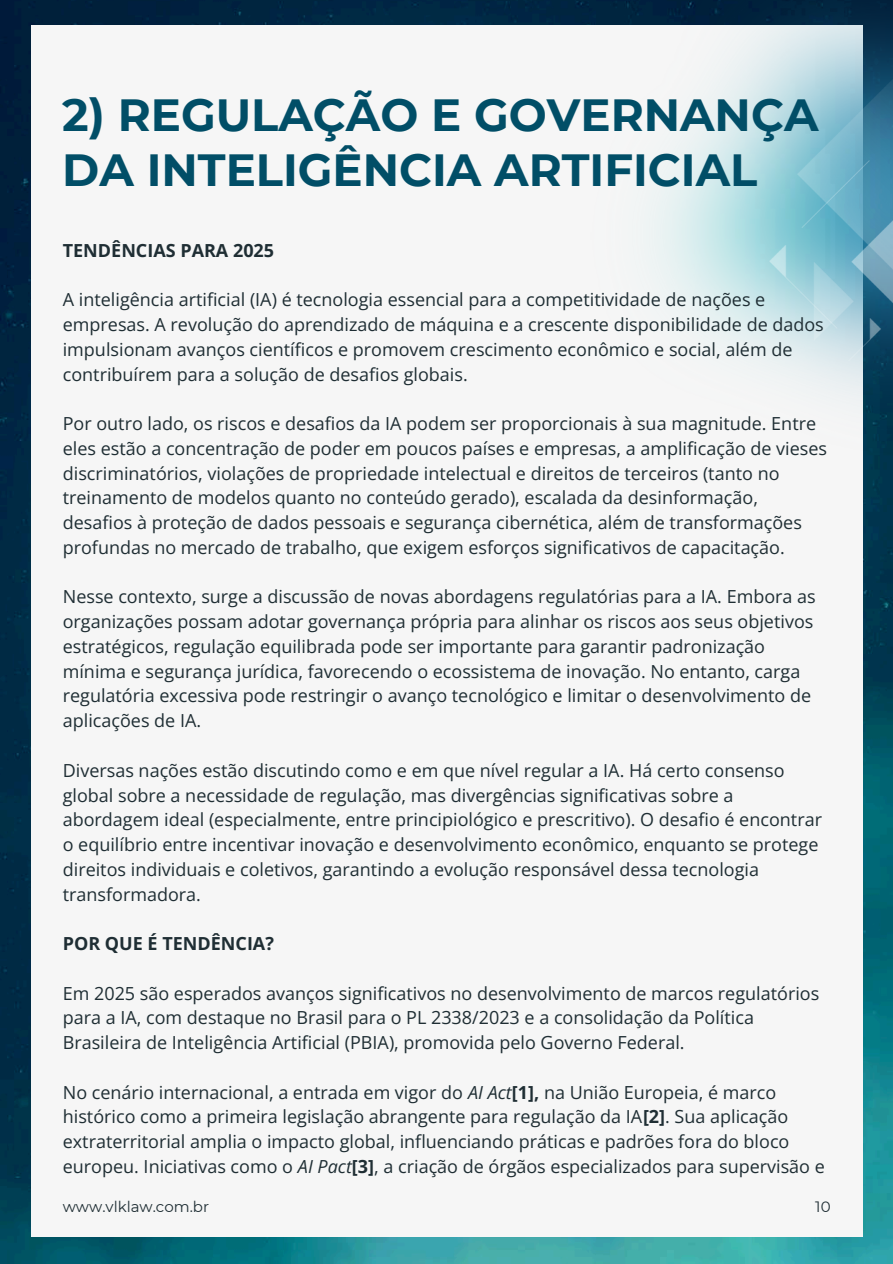
<style>
.page{position:relative;width:893px;height:1264px;background:#fff}
.page>*{position:absolute;margin:0;border:0;box-sizing:border-box;transform-origin:0 0}
.t1{font:700 45px/55.2px "Montserrat";color:#014e67}
.t2{font:18px/24.8px "Open Sans";color:#1f2e34}
.t3{font:700 18px "Open Sans";color:#1f2e34}
.t4{font:15px "Montserrat";color:#1f2e34}
.s1{font-style:italic}
.s2{font-weight:700}
</style>
<div class="page">
<img style="left:0;top:0;width:892px;height:1263px">
<div style="left:31px;top:25px;width:831px;height:1211px;background:#f6f6f6"></div>
<img style="left:590px;top:0;width:302px;height:456px">
<img style="left:769px;top:35px;width:123px;height:326px">
<p class="t1" style="left:62px;top:87px;width:757px">2) REGULAÇÃO E GOVERNANÇA<br>DA INTELIGÊNCIA ARTIFICIAL</p>
<p class="t3" style="left:63px;top:237px;width:213px">TENDÊNCIAS PARA 2025</p>
<p class="t2" style="left:63px;top:287px;width:762px">A inteligência artificial (IA) é tecnologia essencial para a competitividade de nações e empresas. A revolução do aprendizado de máquina e a crescente disponibilidade de dados impulsionam avanços científicos e promovem crescimento econômico e social, além de contribuírem para a solução de desafios globais.</p>
<p class="t2" style="left:63px;top:411px;width:765px">Por outro lado, os riscos e desafios da IA podem ser proporcionais à sua magnitude. Entre eles estão a concentração de poder em poucos países e empresas, a amplificação de vieses discriminatórios, violações de propriedade intelectual e direitos de terceiros (tanto no treinamento de modelos quanto no conteúdo gerado), escalada da desinformação, desafios à proteção de dados pessoais e segurança cibernética, além de transformações profundas no mercado de trabalho, que exigem esforços significativos de capacitação.</p>
<p class="t2" style="left:63px;top:584px;width:754px">Nesse contexto, surge a discussão de novas abordagens regulatórias para a IA. Embora as organizações possam adotar governança própria para alinhar os riscos aos seus objetivos estratégicos, regulação equilibrada pode ser importante para garantir padronização mínima e segurança jurídica, favorecendo o ecossistema de inovação. No entanto, carga regulatória excessiva pode restringir o avanço tecnológico e limitar o desenvolvimento de aplicações de IA.</p>
<p class="t2" style="left:63px;top:757px;width:760px">Diversas nações estão discutindo como e em que nível regular a IA. Há certo consenso global sobre a necessidade de regulação, mas divergências significativas sobre a abordagem ideal (especialmente, entre principiológico e prescritivo). O desafio é encontrar o equilíbrio entre incentivar inovação e desenvolvimento econômico, enquanto se protege direitos individuais e coletivos, garantindo a evolução responsável dessa tecnologia transformadora.</p>
<p class="t3" style="left:63px;top:930px;width:213px">POR QUE É TENDÊNCIA?</p>
<p class="t2" style="left:63px;top:980px;width:758px">Em 2025 são esperados avanços significativos no desenvolvimento de marcos regulatórios para a IA, com destaque no Brasil para o PL 2338/2023 e a consolidação da Política<br>Brasileira de Inteligência Artificial (PBIA), promovida pelo Governo Federal.</p>
<p class="t2" style="left:63px;top:1079px;width:763px">No cenário internacional, a entrada em vigor do <span class="s1">AI Act</span><span class="s2">[1],</span> na União Europeia, é marco histórico como a primeira legislação abrangente para regulação da IA<span class="s2">[2]</span>. Sua aplicação extraterritorial amplia o impacto global, influenciando práticas e padrões fora do bloco europeu. Iniciativas como o <span class="s1">AI Pact</span><span class="s2">[3]</span>, a criação de órgãos especializados para supervisão e</p>
<h1 class="t4" style="left:63px;top:1197px;width:148px">www.vlklaw.com.br</h1>
<p class="t4" style="left:815px;top:1197px;width:17px">10</p>
</div>
